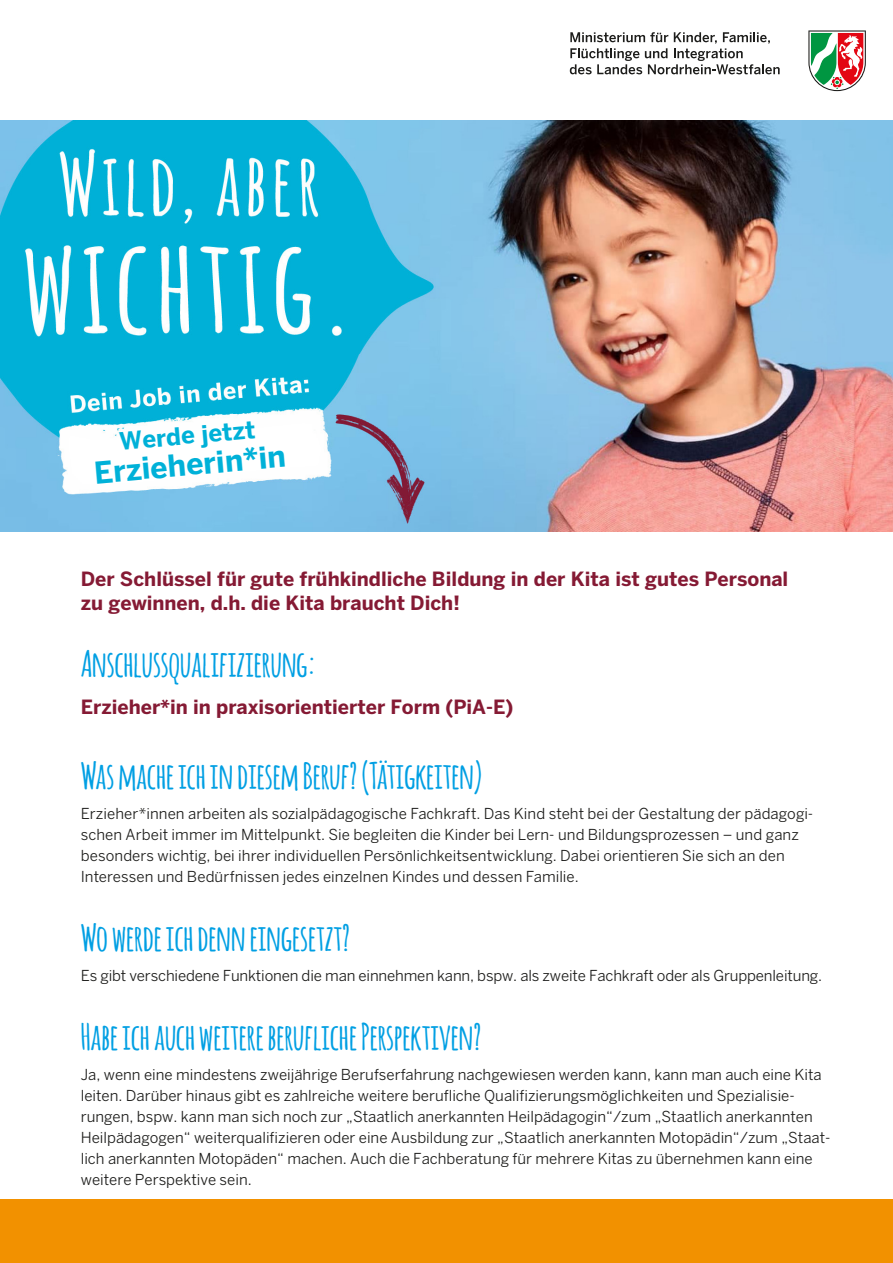
<style>
.page{position:relative;width:893px;height:1263px;background:#fff}
.page>*{position:absolute;margin:0;border:0;box-sizing:border-box;transform-origin:0 0}
.t1{font:700 36px "Amatic";color:#009fe3}
.t2{font:700 30px "Benton Sans";color:#00b1d8}
.t3{font:700 24px "Benton Sans";color:#00b1d8}
.t4{font:700 19.5px/24px "Benton Sans";color:#851a34}
.t5{font:15px/21px "Benton Sans";color:#1d1d1b}
</style>
<div class="page">
<img style="left:0;top:120px;width:893px;height:411px">
<svg style="left:808px;top:30px;width:58px;height:61px"></svg>
<svg style="left:570px;top:32px;width:210px;height:42px"></svg>
<div style="left:0;top:1199px;width:893px;height:64px;background:#f29100"></div>
<h3 class="t3" style="left:118px;top:427px;width:138px;rotate:-5deg">Werde jetzt</h3>
<h2 class="t2" style="left:93px;top:455px;width:194px;rotate:-5deg">Erzieherin*in</h2>
<h3 class="t4" style="left:81px;top:566px;width:709px">Der Schlüssel für gute frühkindliche Bildung in der Kita ist gutes Personal zu gewinnen, d.h. die Kita braucht Dich!</h3>
<h1 class="t1" style="left:81px;top:638px;width:236px">Anschlussqualifizierung:</h1>
<h3 class="t4" style="left:81px;top:695px;width:434px">Erzieher*in in praxisorientierter Form (PiA-E)</h3>
<h1 class="t1" style="left:81px;top:750px;width:402px">Was mache ich in diesem Beruf? (Tätigkeiten)</h1>
<p class="t5" style="left:81px;top:802px;width:734px">Erzieher*innen arbeiten als sozialpädagogische Fachkraft. Das Kind steht bei der Gestaltung der pädagogi&shy;schen Arbeit immer im Mittelpunkt. Sie begleiten die Kinder bei Lern- und Bildungsprozessen – und ganz besonders wichtig, bei ihrer individuellen Persönlichkeitsentwicklung. Dabei orientieren Sie sich an den Interessen und Bedürfnissen jedes einzelnen Kindes und dessen Familie.</p>
<h1 class="t1" style="left:81px;top:912px;width:271px">Wo werde ich denn eingesetzt?</h1>
<p class="t5" style="left:81px;top:964px;width:743px">Es gibt verschiedene Funktionen die man einnehmen kann, bspw. als zweite Fachkraft oder als Gruppenleitung.</p>
<h1 class="t1" style="left:81px;top:1011px;width:402px">Habe ich auch weitere berufliche Perspektiven?</h1>
<p class="t5" style="left:81px;top:1063px;width:751px">Ja, wenn eine mindestens zweijährige Berufserfahrung nachgewiesen werden kann, kann man auch eine Kita leiten. Darüber hinaus gibt es zahlreiche weitere berufliche Qualifizierungsmöglichkeiten und Spezialisie&shy;rungen, bspw. kann man sich noch zur „Staatlich anerkannten Heilpädagogin“/zum „Staatlich anerkannten Heilpädagogen“ weiterqualifizieren oder eine Ausbildung zur „Staatlich anerkannten Motopädin“/zum „Staat&shy;lich anerkannten Motopäden“ machen. Auch die Fachberatung für mehrere Kitas zu übernehmen kann eine weitere Perspektive sein.</p>
</div>
